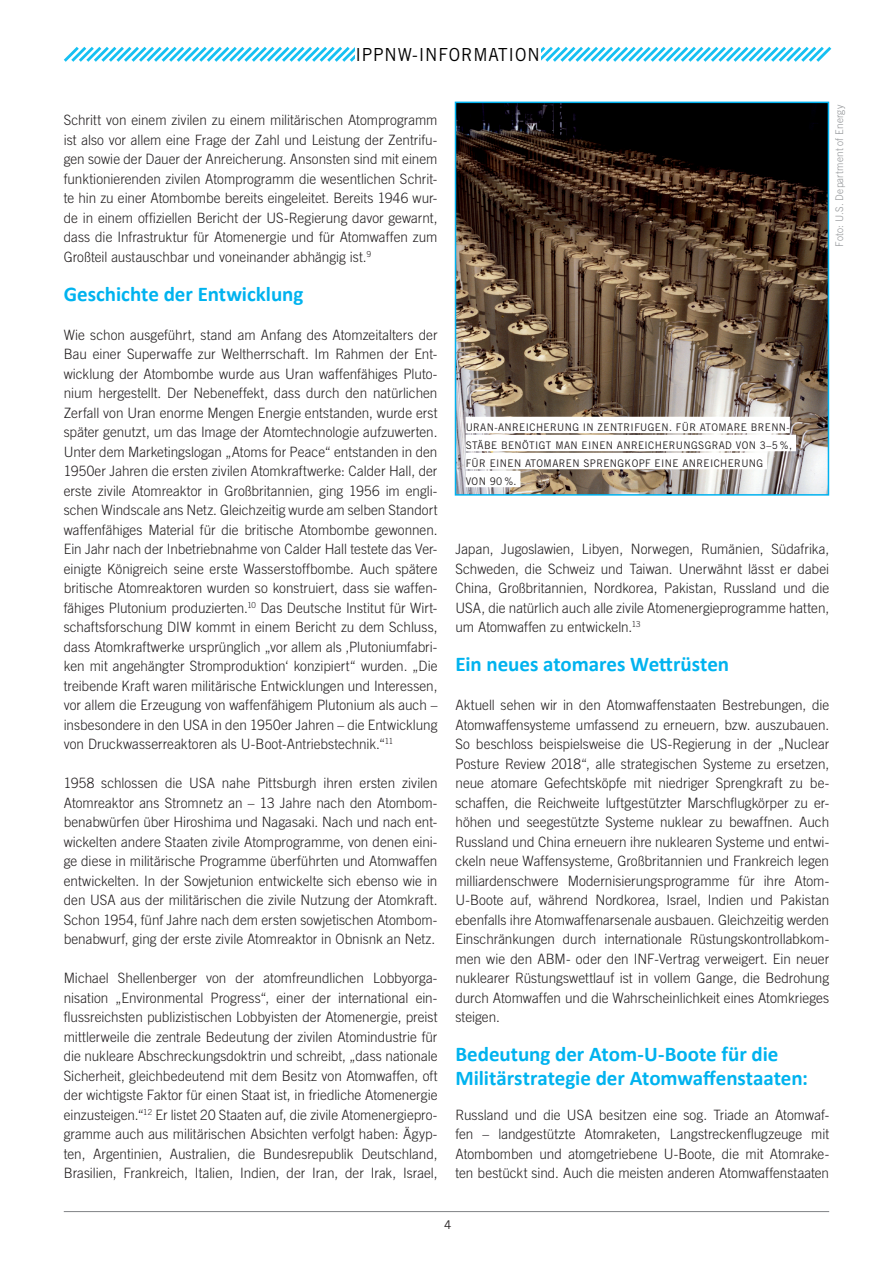
<style>
.page{position:relative;width:893px;height:1263px;background:#fff}
.page>*{position:absolute;margin:0;border:0;box-sizing:border-box;transform-origin:0 0}
.t1{font:700 21px/24px "Calibri";letter-spacing:-.005em;color:#00b3ef}
.t2{font:18px "Trade Gothic LT Std";letter-spacing:.05em;color:#000;scale:.95 1}
.t3{font:300 14.25px/19.5px "Trade Gothic LT Std";color:#231f20;text-align:justify;scale:.95 1}
.t4{font:12px "Trade Gothic LT Std";color:#231f20}
.t5{font:10.5px/18px "Trade Gothic LT Std";letter-spacing:.04em;color:#231f20;scale:.95 1}
.t6{font:300 10.5px "Trade Gothic LT Std";letter-spacing:.02em;color:#939598;scale:.95 1}
</style>
<div class="page">
<svg style="left:63px;top:46px;width:769px;height:16px"></svg>
<hr style="left:64px;top:1211px;width:765px;height:1px;background:#808285">
<div style="left:355px;top:47px;width:185px;height:15px;background:#fff"></div>
<img style="left:458px;top:105px;width:368px;height:388px">
<div style="left:455px;top:102px;width:374px;height:394px;border:2px solid #00b2ef"></div>
<div style="left:466px;top:417px;width:324px;height:16px;background:#fff"></div>
<div style="left:466px;top:435px;width:330px;height:16px;background:#fff"></div>
<div style="left:466px;top:453px;width:301px;height:16px;background:#fff"></div>
<div style="left:466px;top:471px;width:54px;height:16px;background:#fff"></div>
<p class="t2" style="left:355px;top:43px;width:196px">IPPNW-INFORMATION</p>
<p class="t3" style="left:64px;top:110px;width:395px">Schritt von einem zivilen zu einem militärischen Atomprogramm ist also vor allem eine Frage der Zahl und Leistung der Zentrifu&shy;gen sowie der Dauer der Anreicherung. Ansonsten sind mit einem funktionierenden zivilen Atomprogramm die wesentlichen Schrit&shy;te hin zu einer Atombombe bereits eingeleitet. Bereits 1946 wur&shy;de in einem offiziellen Bericht der US-Regierung davor gewarnt, dass die Infrastruktur für Atomenergie und für Atomwaffen zum Großteil austauschbar und voneinander abhängig ist.<sup>9</sup></p>
<h1 class="t1" style="left:64px;top:281px;width:241px">Geschichte der Entwicklung</h1>
<p class="t3" style="left:64px;top:325px;width:395px">Wie schon ausgeführt, stand am Anfang des Atomzeitalters der Bau einer Superwaffe zur Weltherrschaft. Im Rahmen der Ent&shy;wicklung der Atombombe wurde aus Uran waffenfähiges Pluto&shy;nium hergestellt. Der Nebeneffekt, dass durch den natürlichen Zerfall von Uran enorme Mengen Energie entstanden, wurde erst später genutzt, um das Image der Atomtechnologie aufzuwerten.<br>Unter dem Marketingslogan „Atoms for Peace“ entstanden in den 1950er Jahren die ersten zivilen Atomkraftwerke: Calder Hall, der erste zivile Atomreaktor in Großbritannien, ging 1956 im engli&shy;schen Windscale ans Netz. Gleichzeitig wurde am selben Standort waffenfähiges Material für die britische Atombombe gewonnen.<br>Ein Jahr nach der Inbetriebnahme von Calder Hall testete das Ver&shy;einigte Königreich seine erste Wasserstoffbombe. Auch spätere britische Atomreaktoren wurden so konstruiert, dass sie waffen&shy;fähiges Plutonium produzierten.<sup>10</sup> Das Deutsche Institut für Wirt&shy;schaftsforschung DIW kommt in einem Bericht zu dem Schluss, dass Atomkraftwerke ursprünglich „vor allem als ‚Plutoniumfabri&shy;ken mit angehängter Stromproduktion‘ konzipiert“ wurden. „Die treibende Kraft waren militärische Entwicklungen und Interessen, vor allem die Erzeugung von waffenfähigem Plutonium als auch – insbesondere in den USA in den 1950er Jahren – die Entwicklung von Druckwasserreaktoren als U-Boot-Antriebstechnik.“<sup>11</sup></p>
<p class="t3" style="left:64px;top:773px;width:395px">1958 schlossen die USA nahe Pittsburgh ihren ersten zivilen Atomreaktor ans Stromnetz an – 13 Jahre nach den Atombom&shy;benabwürfen über Hiroshima und Nagasaki. Nach und nach ent&shy;wickelten andere Staaten zivile Atomprogramme, von denen eini&shy;ge diese in militärische Programme überführten und Atomwaffen entwickelten. In der Sowjetunion entwickelte sich ebenso wie in den USA aus der militärischen die zivile Nutzung der Atomkraft.<br>Schon 1954, fünf Jahre nach dem ersten sowjetischen Atombom&shy;benabwurf, ging der erste zivile Atomreaktor in Obnisnk an Netz.</p>
<p class="t3" style="left:64px;top:968px;width:395px">Michael Shellenberger von der atomfreundlichen Lobbyorga&shy;nisation „Environmental Progress“, einer der international ein&shy;flussreichsten publizistischen Lobbyisten der Atomenergie, preist mittlerweile die zentrale Bedeutung der zivilen Atomindustrie für die nukleare Abschreckungsdoktrin und schreibt, „dass nationale Sicherheit, gleichbedeutend mit dem Besitz von Atomwaffen, oft der wichtigste Faktor für einen Staat ist, in friedliche Atomenergie einzusteigen.“<sup>12</sup> Er listet 20 Staaten auf, die zivile Atomenergiepro&shy;gramme auch aus militärischen Absichten verfolgt haben: Ägyp&shy;ten, Argentinien, Australien, die Bundesrepublik Deutschland, Brasilien, Frankreich, Italien, Indien, der Iran, der Irak, Israel,</p>
<p class="t6" style="left:833px;top:246px;width:151px;rotate:-90deg">Foto: U.S. Department of Energy</p>
<p class="t5" style="left:466px;top:418px;width:345px">URAN-ANREICHERUNG IN ZENTRIFUGEN. FÜR ATOMARE BRENN-STÄBE BENÖTIGT MAN EINEN ANREICHERUNGSGRAD VON 3–5 %, FÜR EINEN ATOMAREN SPRENGKOPF EINE ANREICHERUNG<br>VON 90 %.</p>
<p class="t3" style="left:455px;top:539px;width:395px">Japan, Jugoslawien, Libyen, Norwegen, Rumänien, Südafrika, Schweden, die Schweiz und Taiwan. Unerwähnt lässt er dabei China, Großbritannien, Nordkorea, Pakistan, Russland und die USA, die natürlich auch alle zivile Atomenergieprogramme hatten, um Atomwaffen zu entwickeln.<sup>13</sup></p>
<h1 class="t1" style="left:455px;top:652px;width:275px">Ein neues atomares Wettrüsten</h1>
<p class="t3" style="left:455px;top:695px;width:395px">Aktuell sehen wir in den Atomwaffenstaaten Bestrebungen, die Atomwaffensysteme umfassend zu erneuern, bzw. auszubauen.<br>So beschloss beispielsweise die US-Regierung in der „Nuclear Posture Review 2018“, alle strategischen Systeme zu ersetzen, neue atomare Gefechtsköpfe mit niedriger Sprengkraft zu be&shy;schaffen, die Reichweite luftgestützter Marschflugkörper zu er&shy;höhen und seegestützte Systeme nuklear zu bewaffnen. Auch Russland und China erneuern ihre nuklearen Systeme und entwi&shy;ckeln neue Waffensysteme, Großbritannien und Frankreich legen milliardenschwere Modernisierungsprogramme für ihre Atom-U-Boote auf, während Nordkorea, Israel, Indien und Pakistan ebenfalls ihre Atomwaffenarsenale ausbauen. Gleichzeitig werden Einschränkungen durch internationale Rüstungskontrollabkom&shy;men wie den ABM- oder den INF-Vertrag verweigert. Ein neuer nuklearer Rüstungswettlauf ist in vollem Gange, die Bedrohung durch Atomwaffen und die Wahrscheinlichkeit eines Atomkrieges steigen.</p>
<h1 class="t1" style="left:455px;top:1042px;width:354px">Bedeutung der Atom-U-Boote für die<br>Militärstrategie der Atomwaffenstaaten:</h1>
<p class="t3" style="left:455px;top:1105px;width:395px">Russland und die USA besitzen eine sog. Triade an Atomwaf&shy;fen – landgestützte Atomraketen, Langstreckenflugzeuge mit Atombomben und atomgetriebene U-Boote, die mit Atomrake&shy;ten bestückt sind. Auch die meisten anderen Atomwaffenstaaten</p>
<p class="t4" style="left:444px;top:1217px;width:9px">4</p>
</div>
